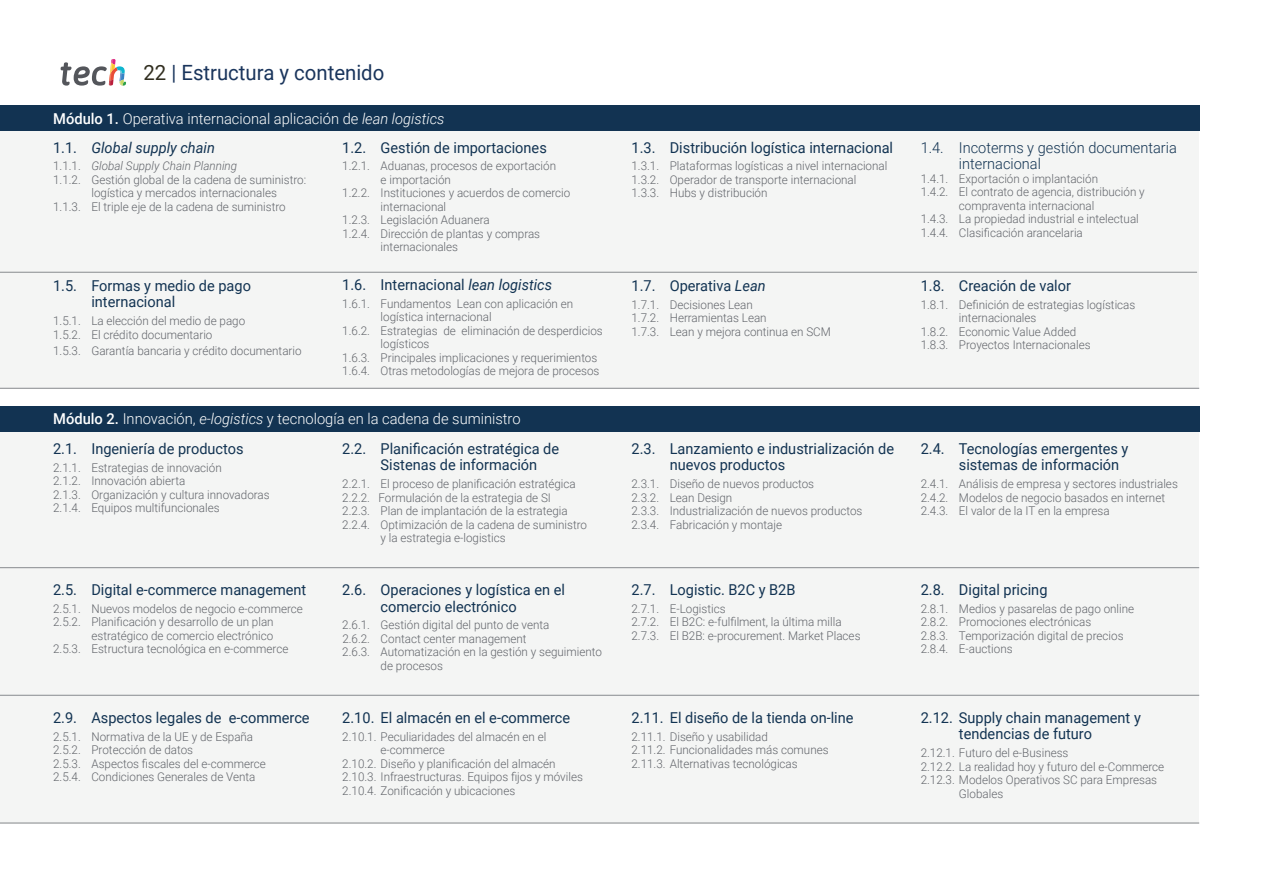
<style>
.page{position:relative;width:1263px;height:893px;background:#fff}
.page>*{position:absolute;margin:0;border:0;box-sizing:border-box;transform-origin:0 0}
.t1{font:21px "Roboto";color:#1a355c}
.t2{font:15px/16.5px "Roboto";color:#123352}
.t3{font:300 15px/28.7px "Roboto";color:#fff}
.t4{font:300 15px/16.5px "Roboto";color:#123352}
.t5{font:300 12px/13.5px "Roboto";color:#61646a}
.t6{font:italic 300 12px "Roboto";color:#61646a}
.s1{color:#312e20}
.s2{font-weight:500}
.s3{font-style:italic}
.s4{font-weight:400;color:#123352}
.s5{font-weight:400;font-style:italic;color:#123352}
.s6{font-style:normal}
</style>
<div class="page">
<div style="left:0;top:131px;width:1199px;height:257px;background:#f4f5f4"></div>
<div style="left:0;top:432px;width:1199px;height:391px;background:#f4f5f4"></div>
<div style="left:0;top:406px;width:1199px;height:26px;background:#123352"></div>
<div style="left:0;top:105px;width:1199px;height:26px;background:#123352"></div>
<hr style="left:0;top:388px;width:1199px;height:1px;background:#878a8e">
<hr style="left:0;top:272px;width:1197px;height:1px;background:#878a8e">
<hr style="left:0;top:567px;width:1199px;height:1px;background:#878a8e">
<hr style="left:0;top:695px;width:1199px;height:1px;background:#878a8e">
<hr style="left:0;top:823px;width:1199px;height:1px;background:#878a8e">
<svg style="left:61px;top:59px;width:65px;height:27px"></svg>
<h1 class="t1" style="left:144px;top:57px;width:242px"><span class="s1">22</span> | Estructura y contenido</h1>
<p class="t3" style="left:53px;top:104px;width:393px"><span class="s2">Módulo 1.</span> Operativa internacional aplicación de <span class="s3">lean logistics<br></span><span class="s4">1.1.</span> <span class="s5">Global supply chain</span></p>
<p class="t6" style="left:53px;top:158px;width:186px"><span class="s6">1.1.1.</span> Global Supply Chain Planning</p>
<p class="t5" style="left:53px;top:173px;width:255px">1.1.2. Gestión global de la cadena de suministro:</p>
<p class="t5" style="left:91px;top:186px;width:187px">logística y mercados internacionales</p>
<p class="t5" style="left:53px;top:200px;width:234px">1.1.3. El triple eje de la cadena de suministro</p>
<p class="t2" style="left:342px;top:139px;width:206px">1.2. Gestión de importaciones</p>
<p class="t5" style="left:342px;top:159px;width:215px">1.2.1. Aduanas, procesos de exportación</p>
<p class="t5" style="left:381px;top:173px;width:72px">e importación</p>
<p class="t5" style="left:342px;top:186px;width:229px">1.2.2. Instituciones y acuerdos de comercio</p>
<p class="t5" style="left:381px;top:200px;width:67px">internacional</p>
<p class="t5" style="left:342px;top:213px;width:149px">1.2.3. Legislación Aduanera</p>
<p class="t5" style="left:342px;top:227px;width:199px">1.2.4. Dirección de plantas y compras</p>
<p class="t5" style="left:381px;top:240px;width:79px">internacionales</p>
<p class="t2" style="left:91px;top:277px;width:161px;text-indent:-38px">1.5. Formas y medio de pago internacional</p>
<p class="t5" style="left:53px;top:314px;width:194px">1.5.1. La elección del medio de pago<br>1.5.2. El crédito documentario</p>
<p class="t5" style="left:53px;top:344px;width:250px">1.5.3. Garantía bancaria y crédito documentario</p>
<p class="t2" style="left:342px;top:276px;width:211px">1.6. Internacional <span class="s3">lean logistics</span></p>
<p class="t5" style="left:342px;top:296px;width:232px">1.6.1. Fundamentos Lean con aplicación en</p>
<p class="t5" style="left:381px;top:310px;width:113px">logística internacional</p>
<p class="t5" style="left:342px;top:323px;width:262px">1.6.2. Estrategias de eliminación de desperdicios</p>
<p class="t5" style="left:381px;top:337px;width:50px">logísticos</p>
<p class="t5" style="left:342px;top:350px;width:257px">1.6.3. Principales implicaciones y requerimientos</p>
<p class="t5" style="left:342px;top:364px;width:259px">1.6.4. Otras metodologías de mejora de procesos</p>
<p class="t3" style="left:53px;top:404px;width:469px"><span class="s2">Módulo 2.</span> Innovación, <span class="s3">e-logistics</span> y tecnología en la cadena de suministro</p>
<p class="t2" style="left:53px;top:440px;width:192px">2.1. Ingeniería de productos</p>
<p class="t5" style="left:53px;top:460px;width:218px">2.1.1. Estrategias de innovación<br>2.1.2. Innovación abierta<br>2.1.3. Organización y cultura innovadoras 2.1.4. Equipos multifuncionales</p>
<p class="t2" style="left:53px;top:581px;width:255px">2.5. Digital e-commerce management</p>
<p class="t5" style="left:53px;top:601px;width:251px">2.5.1. Nuevos modelos de negocio e-commerce</p>
<p class="t5" style="left:53px;top:615px;width:222px">2.5.2. Planificación y desarrollo de un plan</p>
<p class="t5" style="left:91px;top:628px;width:183px">estratégico de comercio electrónico</p>
<p class="t5" style="left:53px;top:642px;width:237px">2.5.3. Estructura tecnológica en e-commerce</p>
<p class="t2" style="left:53px;top:709px;width:258px">2.9. Aspectos legales de e-commerce</p>
<p class="t5" style="left:53px;top:729px;width:214px">2.5.1. Normativa de la UE y de España 2.5.2. Protección de datos<br>2.5.3. Aspectos fiscales del e-commerce 2.5.4. Condiciones Generales de Venta</p>
<p class="t2" style="left:381px;top:440px;width:180px;text-indent:-38px">2.2. Planificación estratégica de<br>Sistenas de información</p>
<p class="t5" style="left:342px;top:477px;width:235px">2.2.1. El proceso de planificación estratégica</p>
<p class="t5" style="left:342px;top:490px;width:210px">2.2.2. Formulación de la estrategia de SI</p>
<p class="t5" style="left:342px;top:504px;width:227px">2.2.3. Plan de implantación de la estrategia</p>
<p class="t5" style="left:342px;top:517px;width:246px">2.2.4. Optimización de la cadena de suministro</p>
<p class="t5" style="left:381px;top:531px;width:127px">y la estrategia e-logistics</p>
<p class="t2" style="left:381px;top:581px;width:186px;text-indent:-38px">2.6. Operaciones y logística en el comercio electrónico</p>
<p class="t5" style="left:342px;top:618px;width:209px">2.6.1. Gestión digital del punto de venta</p>
<p class="t5" style="left:342px;top:631px;width:186px">2.6.2. Contact center management</p>
<p class="t5" style="left:342px;top:645px;width:261px">2.6.3. Automatización en la gestión y seguimiento</p>
<p class="t5" style="left:381px;top:658px;width:64px">de procesos</p>
<p class="t2" style="left:342px;top:709px;width:229px">2.10. El almacén en el e-commerce</p>
<p class="t5" style="left:342px;top:729px;width:206px">2.10.1. Peculiaridades del almacén en el</p>
<p class="t5" style="left:381px;top:743px;width:66px">e-commerce</p>
<p class="t5" style="left:342px;top:756px;width:215px">2.10.2. Diseño y planificación del almacén</p>
<p class="t5" style="left:342px;top:770px;width:242px">2.10.3. Infraestructuras. Equipos fijos y móviles</p>
<p class="t5" style="left:342px;top:783px;width:174px">2.10.4. Zonificación y ubicaciones</p>
<p class="t2" style="left:631px;top:139px;width:263px">1.3. Distribución logística internacional</p>
<p class="t5" style="left:631px;top:159px;width:257px">1.3.1. Plataformas logísticas a nivel internacional<br>1.3.2. Operador de transporte internacional<br>1.3.3. Hubs y distribución</p>
<p class="t2" style="left:631px;top:277px;width:136px">1.7. Operativa <span class="s3">Lean</span></p>
<p class="t5" style="left:631px;top:297px;width:201px">1.7.1. Decisiones Lean<br>1.7.2. Herramientas Lean<br>1.7.3. Lean y mejora continua en SCM</p>
<p class="t4" style="left:959px;top:139px;width:219px;text-indent:-38px">1.4. Incoterms y gestión documentaria internacional</p>
<p class="t5" style="left:921px;top:171px;width:179px">1.4.1. Exportación o implantación</p>
<p class="t5" style="left:921px;top:185px;width:226px">1.4.2. El contrato de agencia, distribución y</p>
<p class="t5" style="left:959px;top:198px;width:137px">compraventa internacional</p>
<p class="t5" style="left:921px;top:212px;width:220px">1.4.3. La propiedad industrial e intelectual</p>
<p class="t5" style="left:921px;top:225px;width:164px">1.4.4. Clasificación arancelaria</p>
<p class="t2" style="left:921px;top:277px;width:152px">1.8. Creación de valor</p>
<p class="t5" style="left:921px;top:297px;width:216px">1.8.1. Definición de estrategias logísticas</p>
<p class="t5" style="left:959px;top:311px;width:79px">internacionales</p>
<p class="t5" style="left:921px;top:324px;width:157px">1.8.2. Economic Value Added</p>
<p class="t5" style="left:921px;top:338px;width:172px">1.8.3. Proyectos Internacionales</p>
<p class="t2" style="left:670px;top:440px;width:226px;text-indent:-38px">2.3. Lanzamiento e industrialización de nuevos productos</p>
<p class="t5" style="left:631px;top:477px;width:232px">2.3.1. Diseño de nuevos productos<br>2.3.2. Lean Design<br>2.3.3. Industrialización de nuevos productos<br>2.3.4. Fabricación y montaje</p>
<p class="t2" style="left:631px;top:581px;width:166px">2.7. Logistic. B2C y B2B</p>
<p class="t5" style="left:631px;top:601px;width:231px">2.7.1. E-Logistics<br>2.7.2. El B2C: e-fulfilment, la última milla<br>2.7.3. El B2B: e-procurement. Market Places</p>
<p class="t2" style="left:631px;top:709px;width:224px">2.11. El diseño de la tienda on-line</p>
<p class="t5" style="left:631px;top:729px;width:199px">2.11.1. Diseño y usabilidad<br>2.11.2. Funcionalidades más comunes<br>2.11.3. Alternativas tecnológicas</p>
<p class="t2" style="left:959px;top:440px;width:171px;text-indent:-38px">2.4. Tecnologías emergentes y sistemas de información</p>
<p class="t5" style="left:921px;top:477px;width:259px">2.4.1. Análisis de empresa y sectores industriales<br>2.4.2. Modelos de negocio basados en internet<br>2.4.3. El valor de la IT en la empresa</p>
<p class="t2" style="left:921px;top:581px;width:128px">2.8. Digital pricing</p>
<p class="t5" style="left:921px;top:601px;width:215px">2.8.1. Medios y pasarelas de pago online 2.8.2. Promociones electrónicas<br>2.8.3. Temporización digital de precios 2.8.4. E-auctions</p>
<p class="t2" style="left:959px;top:709px;width:183px;text-indent:-38px">2.12. Supply chain management y tendencias de futuro</p>
<p class="t5" style="left:921px;top:746px;width:149px">2.12.1. Futuro del e-Business</p>
<p class="t5" style="left:921px;top:759px;width:245px">2.12.2. La realidad hoy y futuro del e-Commerce</p>
<p class="t5" style="left:921px;top:773px;width:238px">2.12.3. Modelos Operativos SC para Empresas</p>
<p class="t5" style="left:959px;top:786px;width:46px">Globales</p>
</div>
